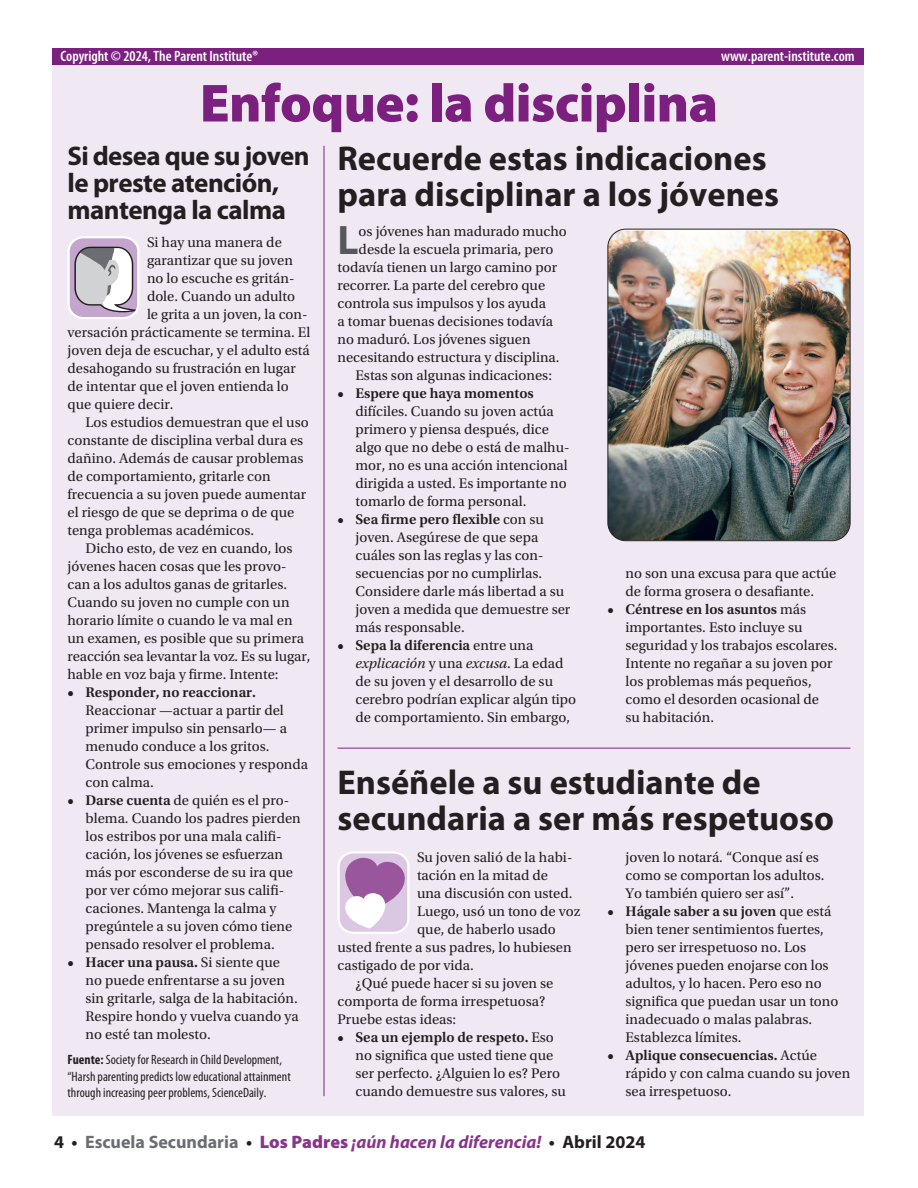
<style>
.page{position:relative;width:918px;height:1188px;background:#fff}
.page>*{position:absolute;margin:0;border:0;box-sizing:border-box;transform-origin:0 0}
.t1{font:900 54px "Myriad Pro";letter-spacing:-.01em;color:#7c2080}
.t2{font:700 41.4px "Myriad Pro";color:#57585a}
.t3{font:700 34.5px/36px "Myriad Pro";color:#231f20}
.t4{font:700 27px/27px "Myriad Pro";letter-spacing:-.02em;color:#231f20}
.t5{font:italic 700 18px "Myriad Pro";color:#87368a}
.t6{font:600 condensed 15px "Myriad Pro";color:#fff}
.t7{font:14.7px/18px "Utopia Std";color:#231f20}
.t8{font:600 14.7px "Utopia Std";color:#231f20}
.t9{font:condensed 13.5px/16.5px "Myriad Pro";color:#231f20}
.s1{font-weight:600}
.s2{font-weight:700}
.s3{font-style:italic}
.s4{font-style:normal;color:#231f20}
.s5{font-style:normal;color:#6c6d70}
.s6{font-weight:900;font-style:normal}
</style>
<div class="page">
<div style="left:53px;top:64px;width:811px;height:1052px;background:#f0e9f4"></div>
<hr style="left:338px;top:748px;width:512px;height:1px;background:#7c2080">
<hr style="left:324px;top:146px;width:1px;height:950px;background:#7c2080">
<svg style="left:68px;top:236px;width:72px;height:83px;background:#c8bfcc"></svg>
<svg style="left:338px;top:851px;width:72px;height:83px;background:#cfb3d4"></svg>
<div style="left:53px;top:49px;width:811px;height:16px;background:#7c2080"></div>
<img style="left:608px;top:231px;width:242px;height:309px">
<div style="left:608px;top:229px;width:242px;height:312px;border:1px solid #231f20;border-radius:18px"></div>
<p class="t6" style="left:60px;top:46px;width:199px">Copyright © 2024, The Parent Institute®</p>
<p class="t6" style="left:721px;top:46px;width:135px">www.parent-institute.com</p>
<h1 class="t1" style="left:200px;top:67px;width:520px">Enfoque: la disciplina</h1>
<h3 class="t4" style="left:68px;top:141px;width:244px">Si desea que su joven le preste atención, mantenga la calma</h3>
<h3 class="t3" style="left:338px;top:139px;width:443px">Recuerde estas indicaciones para disciplinar a los jóvenes</h3>
<h2 class="t2" style="left:338px;top:214px;width:23px">L</h2>
<p class="t7" style="left:359px;top:223px;width:210px">os jóvenes han madurado mucho</p>
<p class="t7" style="left:147px;top:233px;width:136px">Si hay una manera de</p>
<p class="t7" style="left:147px;top:251px;width:147px">garantizar que su joven</p>
<p class="t7" style="left:147px;top:269px;width:149px">no lo escuche es gritán-</p>
<p class="t7" style="left:147px;top:287px;width:150px">dole. Cuando un adulto</p>
<p class="t7" style="left:147px;top:305px;width:162px">le grita a un joven, la con-</p>
<p class="t7" style="left:68px;top:323px;width:244px">versación prácticamente se termina. El</p>
<p class="t7" style="left:68px;top:341px;width:244px">joven deja de escuchar, y el adulto está</p>
<p class="t7" style="left:68px;top:359px;width:230px">desahogando su frustración en lugar</p>
<p class="t7" style="left:68px;top:377px;width:223px">de intentar que el joven entienda lo</p>
<p class="t7" style="left:68px;top:395px;width:108px">que quiere decir.</p>
<p class="t7" style="left:85px;top:413px;width:225px">Los estudios demuestran que el uso</p>
<p class="t7" style="left:68px;top:431px;width:237px">constante de disciplina verbal dura es</p>
<p class="t7" style="left:68px;top:449px;width:237px">dañino. Además de causar problemas</p>
<p class="t7" style="left:68px;top:467px;width:205px">de comportamiento, gritarle con</p>
<p class="t7" style="left:68px;top:485px;width:240px">frecuencia a su joven puede aumentar</p>
<p class="t7" style="left:68px;top:503px;width:228px">el riesgo de que se deprima o de que</p>
<p class="t7" style="left:68px;top:521px;width:188px">tenga problemas académicos.</p>
<p class="t7" style="left:85px;top:539px;width:209px">Dicho esto, de vez en cuando, los</p>
<p class="t7" style="left:68px;top:557px;width:220px">jóvenes hacen cosas que les provo-</p>
<p class="t7" style="left:68px;top:575px;width:221px">can a los adultos ganas de gritarles.</p>
<p class="t7" style="left:68px;top:593px;width:224px">Cuando su joven no cumple con un</p>
<p class="t7" style="left:68px;top:611px;width:227px">horario límite o cuando le va mal en</p>
<p class="t7" style="left:68px;top:629px;width:238px">un examen, es posible que su primera</p>
<p class="t7" style="left:68px;top:647px;width:244px">reacción sea levantar la voz. Es su lugar,</p>
<p class="t7" style="left:68px;top:665px;width:213px">hable en voz baja y firme. Intente:</p>
<p class="t8" style="left:68px;top:684px;width:190px">• Responder, no reaccionar.</p>
<p class="t7" style="left:86px;top:701px;width:224px">Reaccionar —actuar a partir del primer impulso sin pensarlo— a menudo conduce a los gritos.<br>Controle sus emociones y responda con calma.</p>
<p class="t7" style="left:86px;top:791px;width:217px;text-indent:-18px"><span class="s1">• Darse cuenta</span> de quién es el pro&shy;blema. Cuando los padres pierden los estribos por una mala califi&shy;cación, los jóvenes se esfuerzan más por esconderse de su ira que por ver cómo mejorar sus califi&shy;caciones. Mantenga la calma y pregúntele a su joven cómo tiene pensado resolver el problema.</p>
<p class="t7" style="left:86px;top:953px;width:215px;text-indent:-18px"><span class="s1">• Hacer una pausa.</span> Si siente que no puede enfrentarse a su joven sin gritarle, salga de la habitación.<br>Respire hondo y vuelva cuando ya no esté tan molesto.</p>
<p class="t9" style="left:68px;top:1052px;width:225px"><span class="s2">Fuente:</span> Society for Research in Child Development, “Harsh parenting predicts low educational attainment through increasing peer problems, ScienceDaily.</p>
<p class="t7" style="left:359px;top:241px;width:196px">desde la escuela primaria, pero</p>
<p class="t7" style="left:338px;top:259px;width:221px">todavía tienen un largo camino por</p>
<p class="t7" style="left:338px;top:277px;width:209px">recorrer. La parte del cerebro que</p>
<p class="t7" style="left:338px;top:295px;width:210px">controla sus impulsos y los ayuda</p>
<p class="t7" style="left:338px;top:313px;width:217px">a tomar buenas decisiones todavía</p>
<p class="t7" style="left:338px;top:331px;width:195px">no maduró. Los jóvenes siguen</p>
<p class="t7" style="left:338px;top:349px;width:223px">necesitando estructura y disciplina.</p>
<p class="t7" style="left:355px;top:367px;width:198px">Estas son algunas indicaciones:</p>
<p class="t8" style="left:338px;top:385px;width:198px">• Espere que haya momentos</p>
<p class="t7" style="left:356px;top:403px;width:216px">difíciles. Cuando su joven actúa primero y piensa después, dice algo que no debe o está de malhu&shy;mor, no es una acción intencional dirigida a usted. Es importante no tomarlo de forma personal.</p>
<p class="t7" style="left:356px;top:511px;width:216px;text-indent:-18px"><span class="s1">• Sea firme pero flexible</span> con su joven. Asegúrese de que sepa cuáles son las reglas y las con&shy;secuencias por no cumplirlas.<br>Considere darle más libertad a su joven a medida que demuestre ser más responsable.</p>
<p class="t7" style="left:356px;top:637px;width:222px;text-indent:-18px"><span class="s1">• Sepa la diferencia</span> entre una <span class="s3">explicación</span> y una <span class="s3">excusa</span>. La edad de su joven y el desarrollo de su cerebro podrían explicar algún tipo de comportamiento. Sin embargo,</p>
<p class="t7" style="left:625px;top:564px;width:212px">no son una excusa para que actúe de forma grosera o desafiante.</p>
<p class="t7" style="left:626px;top:600px;width:213px;text-indent:-18px"><span class="s1">• Céntrese en los asuntos</span> más importantes. Esto incluye su seguridad y los trabajos escolares.<br>Intente no regañar a su joven por los problemas más pequeños, como el desorden ocasional de<br>su habitación.</p>
<h3 class="t3" style="left:338px;top:763px;width:498px">Enséñele a su estudiante de secundaria a ser más respetuoso</h3>
<p class="t7" style="left:417px;top:848px;width:157px">Su joven salió de la habi-</p>
<p class="t7" style="left:417px;top:866px;width:133px">tación en la mitad de</p>
<p class="t7" style="left:417px;top:884px;width:157px">una discusión con usted.</p>
<p class="t7" style="left:417px;top:902px;width:165px">Luego, usó un tono de voz</p>
<p class="t7" style="left:417px;top:920px;width:140px">que, de haberlo usado</p>
<p class="t7" style="left:338px;top:938px;width:236px">usted frente a sus padres, lo hubiesen</p>
<p class="t7" style="left:338px;top:956px;width:138px">castigado de por vida.</p>
<p class="t7" style="left:355px;top:974px;width:199px">¿Qué puede hacer si su joven se</p>
<p class="t7" style="left:338px;top:992px;width:209px">comporta de forma irrespetuosa?</p>
<p class="t7" style="left:338px;top:1010px;width:120px">Pruebe estas ideas:</p>
<p class="t7" style="left:356px;top:1028px;width:212px;text-indent:-18px"><span class="s1">• Sea un ejemplo de respeto.</span> Eso no significa que usted tiene que ser perfecto. ¿Alguien lo es? Pero cuando demuestre sus valores, su</p>
<p class="t7" style="left:626px;top:848px;width:201px">joven lo notará. “Conque así es como se comportan los adultos.<br>Yo también quiero ser así”.</p>
<p class="t7" style="left:626px;top:902px;width:214px;text-indent:-18px"><span class="s1">• Hágale saber a su joven</span> que está bien tener sentimientos fuertes, pero ser irrespetuoso no. Los jóvenes pueden enojarse con los adultos, y lo hacen. Pero eso no significa que puedan usar un tono inadecuado o malas palabras.<br>Establezca límites.</p>
<p class="t7" style="left:626px;top:1046px;width:226px;text-indent:-18px"><span class="s1">• Aplique consecuencias.</span> Actúe rápido y con calma cuando su joven sea irrespetuoso.</p>
<p class="t5" style="left:54px;top:1130px;width:593px"><span class="s4">4 •</span> <span class="s5">Escuela Secundaria</span> <span class="s4">•</span> <span class="s6">Los Padres</span> ¡aún hacen la diferencia! <span class="s4">• Abril 2024</span></p>
</div>
